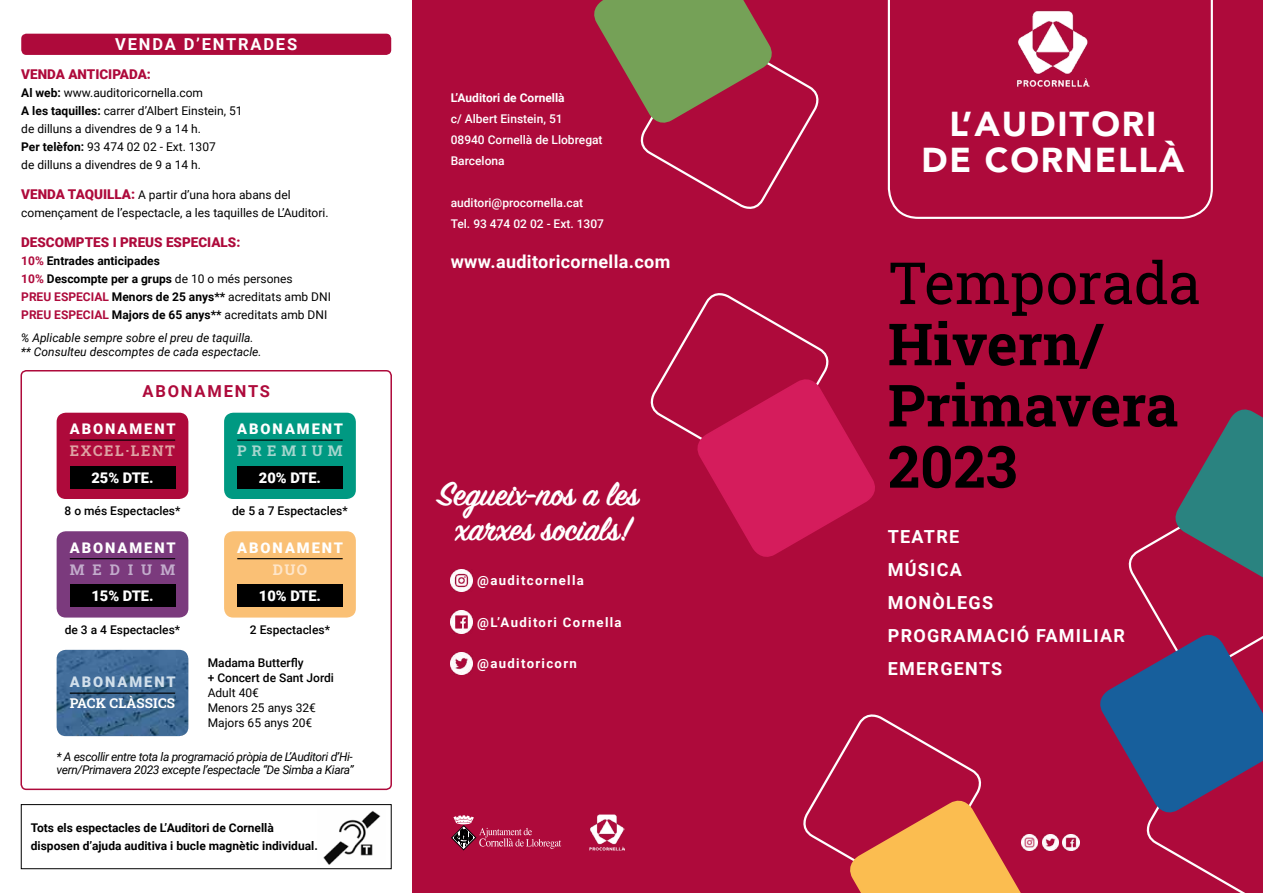
<style>
.page{position:relative;width:1263px;height:893px;background:#fff}
.page>*{position:absolute;margin:0;border:0;box-sizing:border-box;transform-origin:0 0}
.t1{font:600 37.5px/34.5px "Sign Painter House Script";color:#fff;text-align:center}
.t2{font:900 34.5px/36.6px "Avenir";letter-spacing:.05em;color:#fff;text-align:center}
.t3{font:700 18px/33px "Roboto";letter-spacing:.07em;color:#fff}
.t4{font:700 18px "Roboto";letter-spacing:.02em;color:#fff}
.t5{font:700 16.5px "Roboto";letter-spacing:.11em;color:#fff}
.t6{font:700 16.5px "Roboto";letter-spacing:.11em;color:#ae0a3b}
.t7{font:900 14.7px "Roboto";letter-spacing:.135em;color:#fff}
.t8{font:700 14.7px "Roboto Slab";letter-spacing:.11em;color:#dea3a4}
.t9{font:900 14.7px "Roboto";letter-spacing:.135em;color:#d1dfeb}
.t10{font:700 14.7px "Roboto Slab";letter-spacing:.35em;color:#a5d6ce}
.t11{font:700 14.7px "Roboto Slab";letter-spacing:.545em;color:#c2abcb}
.t12{font:700 14.7px "Roboto Slab";color:#fee6ca}
.t13{font:900 13.5px "Roboto";color:#ae0a3b}
.t14{font:700 13.5px "Roboto Slab";letter-spacing:.01em;color:#fff}
.t15{font:700 13.2px "Roboto";letter-spacing:.1em;color:#fff}
.t16{font:12px/18px "Roboto";color:#000}
.t17{font:700 12px/18px "Roboto";color:#000}
.t18{font:italic 12px/13.5px "Roboto";letter-spacing:-.03em;color:#000}
.t19{font:500 12px/21px "Roboto";color:#fff}
.t20{font:500 12px/15px "Roboto";color:#000}
.t21{font:italic 12px/13.5px "Roboto";color:#000}
.t22{font:700 12px "Roboto";color:#fff}
.s1{font-weight:700}
.s2{font-weight:900;font-size:13.5px;color:#ae0a3b}
.s3{color:#ae0a3b}
.s4{font-weight:400}
</style>
<div class="page">
<div style="left:412px;top:0;width:851px;height:893px;background:#ae0a3b"></div>
<div style="left:21px;top:34px;width:370px;height:21px;background:#ae0a3b;border-radius:5px"></div>
<svg style="left:888px;top:0;width:325px;height:219px"></svg>
<img style="left:1016px;top:11px;width:74px;height:76px">
<img style="left:451px;top:569px;width:22px;height:23px">
<img style="left:451px;top:611px;width:22px;height:22px">
<img style="left:451px;top:652px;width:22px;height:23px">
<svg style="left:451px;top:815px;width:110px;height:35px"></svg>
<img style="left:589px;top:815px;width:35px;height:36px">
<div style="left:21px;top:804px;width:371px;height:65px;border:1px solid #000"></div>
<img style="left:323px;top:810px;width:58px;height:54px">
<div style="left:21px;top:370px;width:371px;height:420px;border:2px solid #ae0a3b;border-radius:5px"></div>
<div style="left:57px;top:413px;width:131px;height:86px;background:#ae0a3b;border-radius:9px"></div>
<hr style="left:70px;top:439px;width:105px;height:2px;background:#000">
<div style="left:70px;top:466px;width:105px;height:22px;background:#000"></div>
<div style="left:224px;top:413px;width:132px;height:86px;background:#009982;border-radius:9px"></div>
<hr style="left:237px;top:439px;width:106px;height:2px;background:#000">
<div style="left:237px;top:466px;width:106px;height:22px;background:#000"></div>
<div style="left:57px;top:531px;width:131px;height:87px;background:#7b3a7d;border-radius:9px"></div>
<hr style="left:70px;top:558px;width:105px;height:1px;background:#000">
<div style="left:70px;top:584px;width:105px;height:23px;background:#000"></div>
<div style="left:224px;top:531px;width:132px;height:87px;background:#fac075;border-radius:9px"></div>
<hr style="left:237px;top:558px;width:106px;height:1px;background:#000">
<div style="left:237px;top:584px;width:106px;height:23px;background:#000"></div>
<img style="left:57px;top:650px;width:131px;height:86px">
<hr style="left:70px;top:693px;width:105px;height:1px;background:#000">
<svg style="left:594px;top:0;width:225px;height:209px"></svg>
<svg style="left:650px;top:260px;width:613px;height:633px"></svg>
<h3 class="t5" style="left:115px;top:33px;width:183px">VENDA D’ENTRADES</h3>
<p class="t13" style="left:21px;top:65px;width:131px">VENDA ANTICIPADA:</p>
<p class="t16" style="left:21px;top:83px;width:223px"><span class="s1">Al web:</span> www.auditoricornella.com<br><span class="s1">A les taquilles:</span> carrer d’Albert Einstein, 51 de dilluns a divendres de 9 a 14 h.<br><span class="s1">Per telèfon:</span> 93 474 02 02 - Ext. 1307<br>de dilluns a divendres de 9 a 14 h.</p>
<p class="t16" style="left:21px;top:185px;width:309px"><span class="s2">VENDA TAQUILLA:</span> A partir d’una hora abans del començament de l’espectacle, a les taquilles de L’Auditori.</p>
<p class="t13" style="left:21px;top:233px;width:221px">DESCOMPTES I PREUS ESPECIALS:</p>
<p class="t17" style="left:21px;top:251px;width:311px"><span class="s3">10%</span> Entrades anticipades<br><span class="s3">10%</span> Descompte per a grups <span class="s4">de 10 o més persones<br></span><span class="s3">PREU ESPECIAL</span> Menors de 25 anys** <span class="s4">acreditats amb DNI </span><span class="s3">PREU ESPECIAL</span> Majors de 65 anys** <span class="s4">acreditats amb DNI</span></p>
<p class="t21" style="left:21px;top:331px;width:242px">% Aplicable sempre sobre el preu de taquilla. ** Consulteu descomptes de cada espectacle.</p>
<h3 class="t6" style="left:142px;top:379px;width:129px">ABONAMENTS</h3>
<p class="t7" style="left:70px;top:419px;width:107px">ABONAMENT</p>
<p class="t8" style="left:70px;top:441px;width:107px">EXCEL·LENT</p>
<p class="t7" style="left:91px;top:467px;width:64px">25% DTE.</p>
<p class="t20" style="left:65px;top:503px;width:117px">8 o més Espectacles*</p>
<p class="t7" style="left:70px;top:537px;width:107px">ABONAMENT</p>
<p class="t11" style="left:70px;top:560px;width:107px">MEDIUM</p>
<p class="t7" style="left:91px;top:585px;width:64px">15% DTE.</p>
<p class="t20" style="left:65px;top:622px;width:117px">de 3 a 4 Espectacles*</p>
<p class="t9" style="left:70px;top:672px;width:107px">ABONAMENT</p>
<p class="t14" style="left:70px;top:694px;width:107px">PACK CLÀSSICS</p>
<p class="t7" style="left:237px;top:419px;width:107px">ABONAMENT</p>
<p class="t10" style="left:237px;top:441px;width:107px">PREMIUM</p>
<p class="t7" style="left:259px;top:467px;width:64px">20% DTE.</p>
<p class="t20" style="left:232px;top:503px;width:117px">de 5 a 7 Espectacles*</p>
<p class="t7" style="left:237px;top:537px;width:107px">ABONAMENT</p>
<p class="t12" style="left:273px;top:560px;width:36px">DUO</p>
<p class="t7" style="left:259px;top:585px;width:64px">10% DTE.</p>
<p class="t20" style="left:250px;top:622px;width:82px">2 Espectacles*</p>
<p class="t20" style="left:208px;top:655px;width:128px">Madama Butterfly<br>+ Concert de Sant Jordi</p>
<p class="t16" style="left:208px;top:685px;width:110px;line-height:15px">Adult 40€<br>Menors 25 anys 32€<br>Majors 65 anys 20€</p>
<p class="t18" style="left:57px;top:749px;width:299px">* A escollir entre tota la programació pròpia de L’Auditori d’Hi&shy;vern/Primavera 2023 excepte l’espectacle “De Simba a Kiara”</p>
<p class="t17" style="left:31px;top:818px;width:288px">Tots els espectacles de L’Auditori de Cornellà disposen d’ajuda auditiva i bucle magnètic individual.</p>
<p class="t22" style="left:451px;top:90px;width:115px">L’Auditori de Cornellà</p>
<p class="t19" style="left:451px;top:108px;width:153px">c/ Albert Einstein, 51<br>08940 Cornellà de Llobregat<br>Barcelona</p>
<p class="t19" style="left:451px;top:192px;width:155px">auditori@procornella.cat<br>Tel. 93 474 02 02 - Ext. 1307</p>
<h3 class="t4" style="left:451px;top:249px;width:221px">www.auditoricornella.com</h3>
<h1 class="t1" style="left:438px;top:480px;width:202px">Segueix-nos a les xarxes socials!</h1>
<p class="t15" style="left:477px;top:571px;width:108px">@auditcornella</p>
<p class="t15" style="left:477px;top:613px;width:146px">@L’Auditori Cornella</p>
<p class="t15" style="left:477px;top:654px;width:101px">@auditoricorn</p>
<h2 class="t2" style="left:921px;top:104px;width:264px">L’AUDITORI<br>DE CORNELLÀ</h2>
<h3 class="t3" style="left:888px;top:519px;width:239px">TEATRE<br>MÚSICA<br>MONÒLEGS<br>PROGRAMACIÓ FAMILIAR<br>EMERGENTS</h3>
</div>
